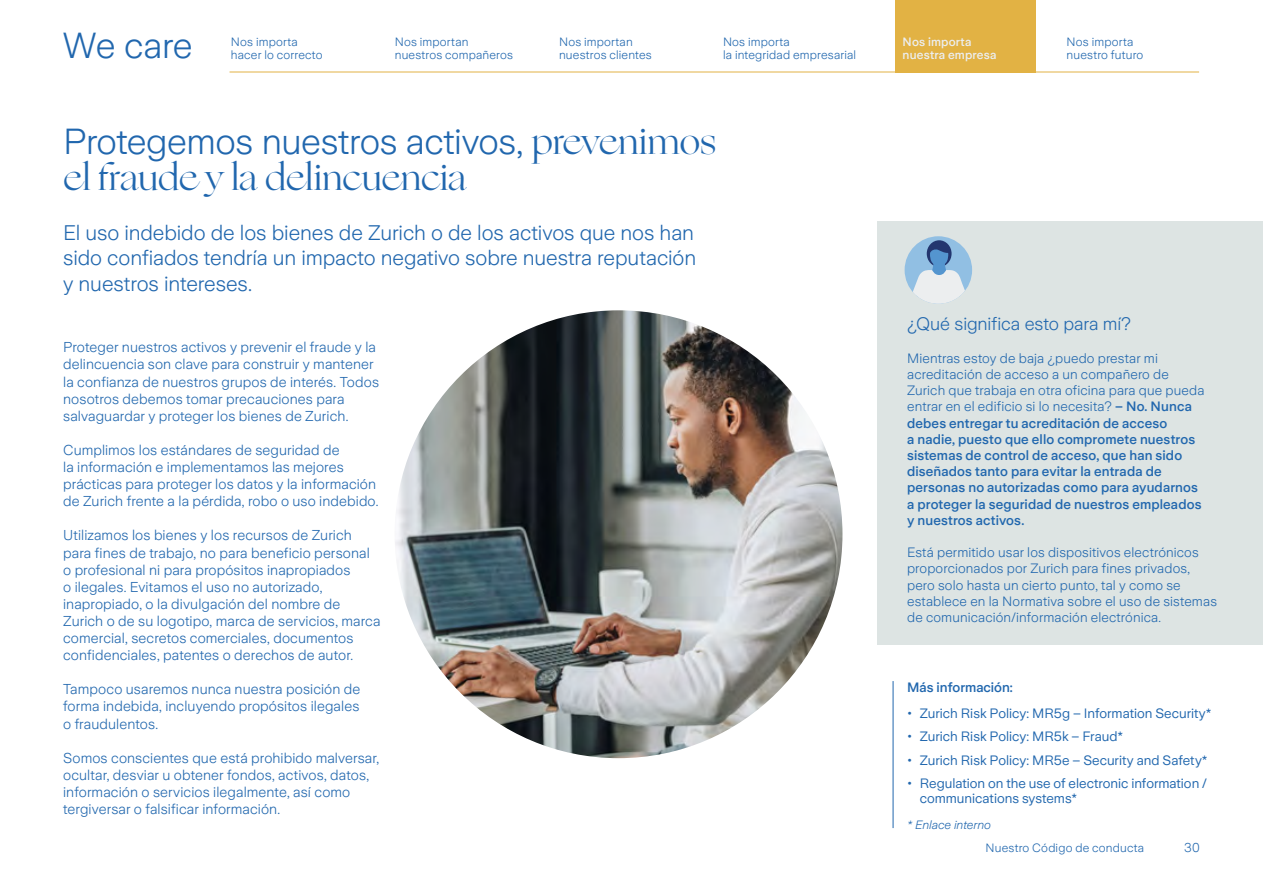
<style>
.page{position:relative;width:1263px;height:893px;background:#fff}
.page>*{position:absolute;margin:0;border:0;box-sizing:border-box;transform-origin:0 0}
.t1{font:300 36px "Zurich Sans";letter-spacing:-.015em;color:#2167ae}
.t2{font:36px "Ogg";letter-spacing:-.01em;color:#2167ae}
.t3{font:300 21px/25.2px "Zurich Sans";letter-spacing:-.005em;color:#2167ae;text-align:justify}
.t4{font:300 18px "Zurich Sans";letter-spacing:-.005em;color:#2167ae}
.t5{font:300 14.25px/17.1px "Zurich Sans";letter-spacing:.005em;color:#2167ae}
.t6{font:500 13.5px/16.2px "Zurich Sans";letter-spacing:.01em;color:#2167ae}
.t7{font:300 13.5px/16.2px "Zurich Sans";letter-spacing:.01em;color:#2167ae}
.t8{font:13.5px/15px "Zurich Sans";letter-spacing:-.005em;color:#2167ae}
.t9{font:300 12.75px "Zurich Sans";color:#2167ae}
.t10{font:300 12px/13.2px "Zurich Sans";letter-spacing:.015em;color:#2167ae}
.t11{font:500 12px/13.2px "Zurich Sans";letter-spacing:.015em;color:#eceeef}
.t12{font:italic 300 12px "Zurich Sans";color:#2167ae}
.s1{font-family:"Ogg";font-weight:400}
.s2{font-weight:300}
</style>
<div class="page">
<hr style="left:230px;top:72px;width:969px;height:1px;background:#e2b244">
<div style="left:895px;top:0;width:141px;height:72px;background:#e2b244"></div>
<div style="left:878px;top:221px;width:385px;height:424px;background:#dde4e3"></div>
<div style="left:904px;top:236px;width:68px;height:68px;background:#91bfe3;border-radius:50%"></div>
<div style="left:927px;top:240px;width:24px;height:27px;background:#23366f;border-radius:50%"></div>
<svg style="left:913px;top:248px;width:52px;height:56px"></svg>
<img style="left:395px;top:310px;width:447px;height:448px;border-radius:224px">
<hr style="left:893px;top:681px;width:1px;height:147px;background:#2167ae">
<div style="left:928px;top:280px;width:20px;height:18px;background:#eceeef"></div>
<h1 class="t1" style="left:63px;top:26px;width:132px">We care</h1>
<p class="t10" style="left:231px;top:35px;width:93px">Nos importa hacer lo correcto</p>
<p class="t10" style="left:559px;top:35px;width:94px">Nos importan nuestros clientes</p>
<p class="t11" style="left:903px;top:35px;width:95px">Nos importa nuestra empresa</p>
<p class="t10" style="left:395px;top:35px;width:120px">Nos importan nuestros compañeros</p>
<p class="t10" style="left:1066px;top:35px;width:78px">Nos importa nuestro futuro</p>
<p class="t10" style="left:723px;top:35px;width:135px">Nos importa<br>la integridad empresarial</p>
<h1 class="t1" style="left:63px;top:122px;width:654px">Protegemos nuestros activos, <span class="s1">prevenimos</span></h1>
<h1 class="t2" style="left:63px;top:154px;width:405px">el fraude y la delincuencia</h1>
<h2 class="t3" style="left:63px;top:221px;width:635px">El uso indebido de los bienes de Zurich o de los activos que nos han sido confiados tendría un impacto negativo sobre nuestra reputación y nuestros intereses.</h2>
<p class="t5" style="left:63px;top:339px;width:317px">Proteger nuestros activos y prevenir el fraude y la delincuencia son clave para construir y mantener la confianza de nuestros grupos de interés. Todos nosotros debemos tomar precauciones para salvaguardar y proteger los bienes de Zurich.</p>
<p class="t5" style="left:63px;top:442px;width:317px">Cumplimos los estándares de seguridad de<br>la información e implementamos las mejores prácticas para proteger los datos y la información de Zurich frente a la pérdida, robo o uso indebido.</p>
<p class="t5" style="left:63px;top:527px;width:319px">Utilizamos los bienes y los recursos de Zurich para fines de trabajo, no para beneficio personal o profesional ni para propósitos inapropiados<br>o ilegales. Evitamos el uso no autorizado, inapropiado, o la divulgación del nombre de Zurich o de su logotipo, marca de servicios, marca comercial, secretos comerciales, documentos confidenciales, patentes o derechos de autor.</p>
<p class="t5" style="left:63px;top:681px;width:299px;text-align:justify">Tampoco usaremos nunca nuestra posición de forma indebida, incluyendo propósitos ilegales o fraudulentos.</p>
<p class="t5" style="left:63px;top:749px;width:318px">Somos conscientes que está prohibido malversar, ocultar, desviar u obtener fondos, activos, datos, información o servicios ilegalmente, así como tergiversar o falsificar información.</p>
<p class="t4" style="left:907px;top:314px;width:226px">¿Qué significa esto para mí?</p>
<p class="t6" style="left:907px;top:350px;width:299px"><span class="s2">Mientras estoy de baja ¿puedo prestar mi acreditación de acceso a un compañero de Zurich que trabaja en otra oficina para que pueda entrar en el edificio si lo necesita?</span> – No. Nunca debes entregar tu acreditación de acceso<br>a nadie, puesto que ello compromete nuestros sistemas de control de acceso, que han sido diseñados tanto para evitar la entrada de personas no autorizadas como para ayudarnos a proteger la seguridad de nuestros empleados y nuestros activos.</p>
<p class="t7" style="left:907px;top:545px;width:311px">Está permitido usar los dispositivos electrónicos proporcionados por Zurich para fines privados, pero solo hasta un cierto punto, tal y como se establece en la Normativa sobre el uso de sistemas de comunicación/información electrónica.</p>
<p class="t6" style="left:907px;top:680px;width:107px">Más información:</p>
<p class="t8" style="left:907px;top:706px;width:306px">• Zurich Risk Policy: MR5g – Information Security*</p>
<p class="t8" style="left:907px;top:729px;width:218px">• Zurich Risk Policy: MR5k – Fraud*</p>
<p class="t8" style="left:907px;top:753px;width:302px">• Zurich Risk Policy: MR5e – Security and Safety*</p>
<p class="t8" style="left:920px;top:776px;width:289px;text-indent:-13px">• Regulation on the use of electronic information / communications systems*</p>
<p class="t12" style="left:907px;top:818px;width:85px">* Enlace interno</p>
<p class="t10" style="left:986px;top:841px;width:160px">Nuestro Código de conducta</p>
<p class="t9" style="left:1184px;top:841px;width:17px">30</p>
</div>
